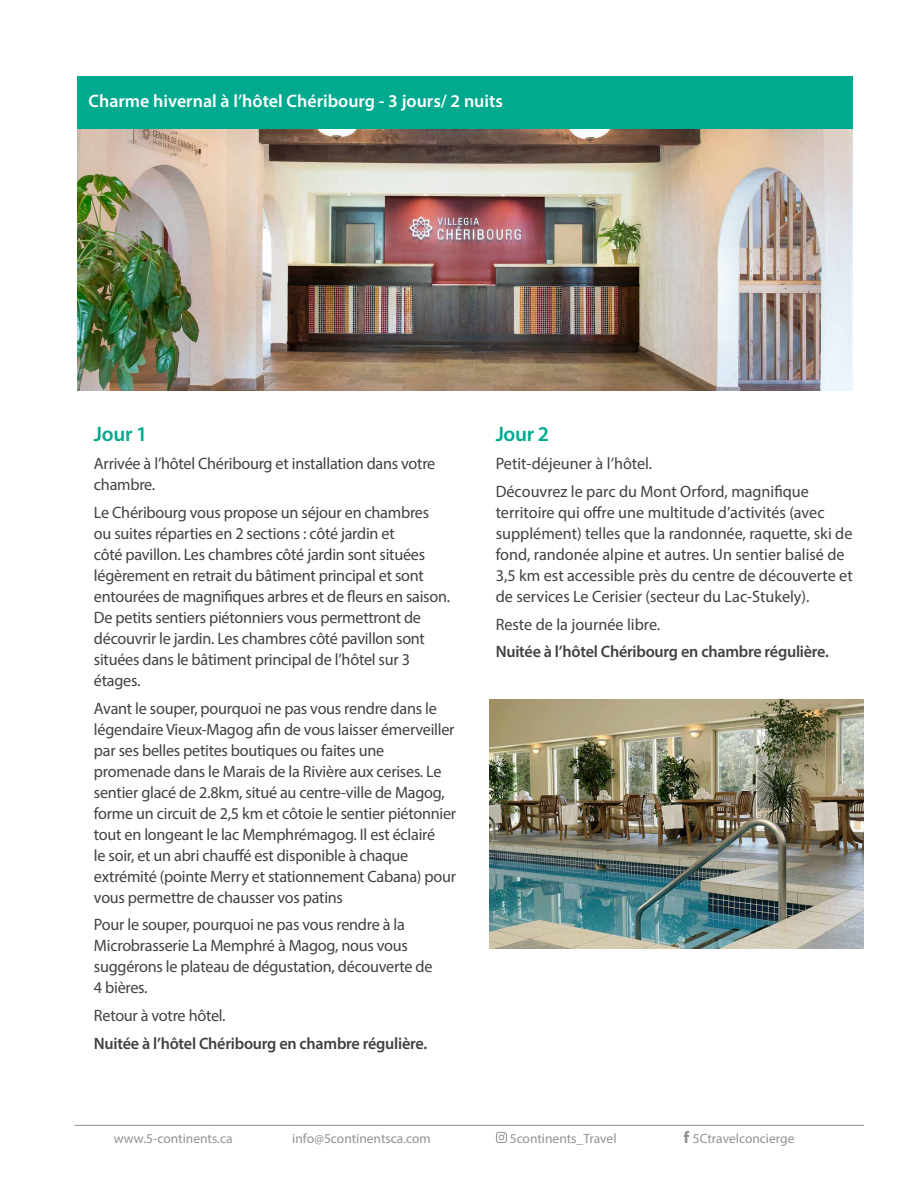
<style>
.page{position:relative;width:918px;height:1188px;background:#fff}
.page>*{position:absolute;margin:0;border:0;box-sizing:border-box;transform-origin:0 0}
.t1{font:600 21px "Myriad Pro";letter-spacing:-.015em;color:#01a98e}
.t2{font:600 18px "Myriad Pro";color:#fff}
.t3{font:16.5px/21px "Myriad Pro";letter-spacing:-.015em;color:#414042}
.t4{font:600 16.5px "Myriad Pro";letter-spacing:-.015em;color:#414042}
.t5{font:13.5px "Myriad Pro";color:#929293}
</style>
<div class="page">
<img style="left:77px;top:128px;width:776px;height:263px">
<div style="left:77px;top:76px;width:776px;height:52px;background:#01a98e"></div>
<img style="left:489px;top:700px;width:375px;height:248px">
<svg style="left:496px;top:1132px;width:11px;height:11px"></svg>
<svg style="left:684px;top:1131px;width:5px;height:12px"></svg>
<hr style="left:75px;top:1125px;width:789px;height:1px;background:#929293">
<p class="t2" style="left:89px;top:90px;width:416px">Charme hivernal à l’hôtel Chéribourg - 3 jours/ 2 nuits</p>
<p class="t1" style="left:94px;top:421px;width:55px">Jour 1</p>
<p class="t3" style="left:94px;top:453px;width:343px">Arrivée à l’hôtel Chéribourg et installation dans votre chambre.</p>
<p class="t3" style="left:94px;top:501px;width:358px">Le Chéribourg vous propose un séjour en chambres ou suites réparties en 2 sections : côté jardin et<br>côté pavillon. Les chambres côté jardin sont situées légèrement en retrait du bâtiment principal et sont entourées de magnifiques arbres et de fleurs en saison.<br>De petits sentiers piétonniers vous permettront de découvrir le jardin. Les chambres côté pavillon sont situées dans le bâtiment principal de l’hôtel sur 3 étages.</p>
<p class="t3" style="left:94px;top:697px;width:364px">Avant le souper, pourquoi ne pas vous rendre dans le légendaire Vieux-Magog afin de vous laisser émerveiller par ses belles petites boutiques ou faites une promenade dans le Marais de la Rivière aux cerises. Le sentier glacé de 2.8km, situé au centre-ville de Magog, forme un circuit de 2,5 km et côtoie le sentier piétonnier tout en longeant le lac Memphrémagog. Il est éclairé<br>le soir, et un abri chauffé est disponible à chaque extrémité (pointe Merry et stationnement Cabana) pour vous permettre de chausser vos patins</p>
<p class="t3" style="left:94px;top:914px;width:340px">Pour le souper, pourquoi ne pas vous rendre à la Microbrasserie La Memphré à Magog, nous vous suggérons le plateau de dégustation, découverte de 4 bières.</p>
<p class="t3" style="left:94px;top:1005px;width:133px">Retour à votre hôtel.</p>
<p class="t4" style="left:94px;top:1033px;width:335px">Nuitée à l’hôtel Chéribourg en chambre régulière.</p>
<p class="t1" style="left:496px;top:421px;width:55px">Jour 2</p>
<p class="t3" style="left:496px;top:449px;width:315px;line-height:27.8px">Petit-déjeuner à l’hôtel.<br>Découvrez le parc du Mont Orford, magnifique</p>
<p class="t3" style="left:496px;top:501px;width:359px">territoire qui offre une multitude d’activités (avec supplément) telles que la randonnée, raquette, ski de fond, randonée alpine et autres. Un sentier balisé de 3,5 km est accessible près du centre de découverte et de services Le Cerisier (secteur du Lac-Stukely).</p>
<p class="t3" style="left:496px;top:613px;width:166px">Reste de la journée libre.</p>
<p class="t4" style="left:496px;top:641px;width:335px">Nuitée à l’hôtel Chéribourg en chambre régulière.</p>
<p class="t5" style="left:114px;top:1130px;width:120px">www.5-continents.ca</p>
<p class="t5" style="left:292px;top:1130px;width:140px">info@5continentsca.com</p>
<p class="t5" style="left:510px;top:1130px;width:108px">5continents_Travel</p>
<p class="t5" style="left:693px;top:1130px;width:103px">5Ctravelconcierge</p>
</div>
